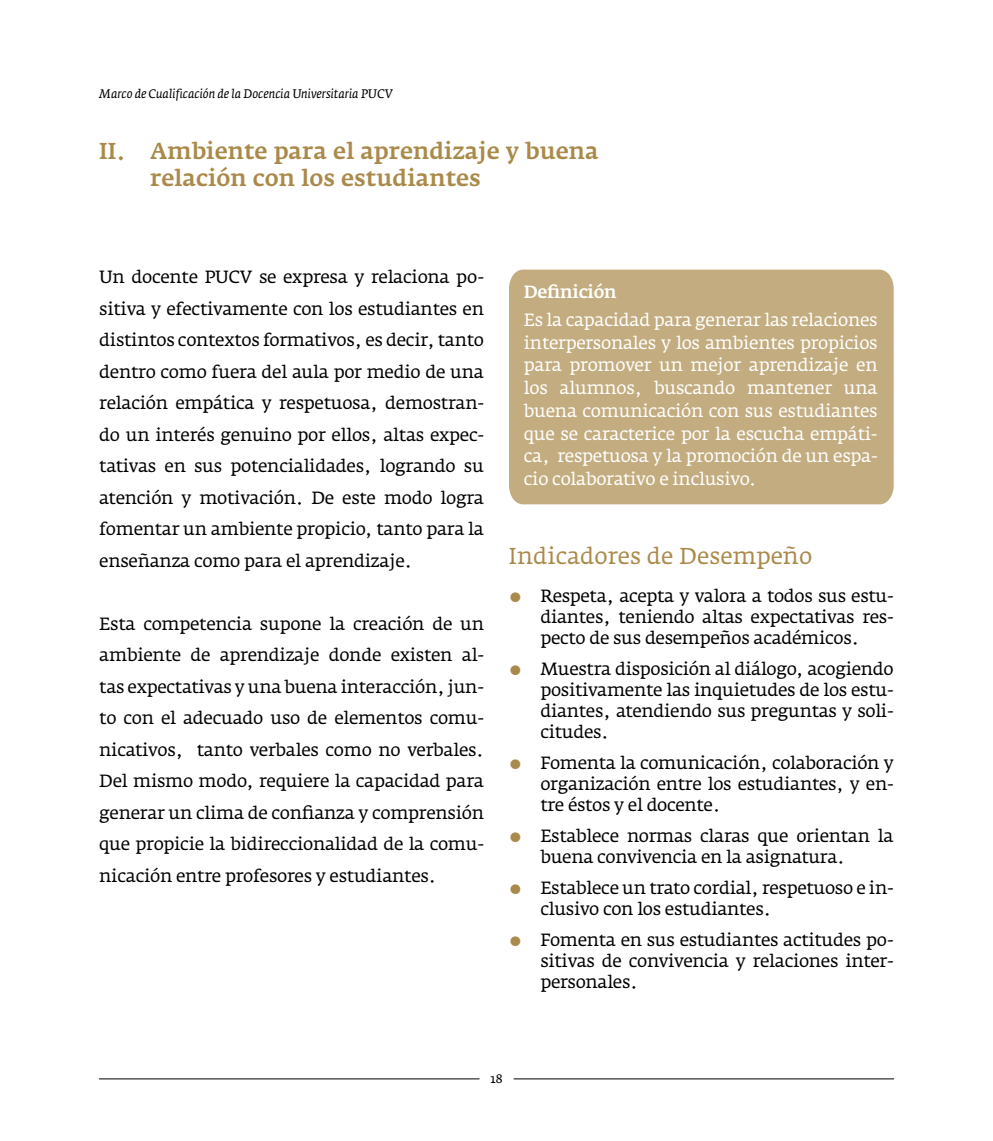
<style>
.page{position:relative;width:993px;height:1141px;background:#fff}
.page>*{position:absolute;margin:0;border:0;box-sizing:border-box;transform-origin:0 0}
.t1{font:500 22.75px/27.3px "Fedra Serif A Pro";color:#aa8a4a}
.t2{font:22.75px "Fedra Serif A Pro";color:#aa8a4a}
.t3{font:17.5px/31.5px "Fedra Serif A Pro";letter-spacing:-.02em;color:#000;text-align:justify}
.t4{font:17.5px/22.8px "Fedra Serif A Pro";letter-spacing:-.02em;color:#fff;text-align:justify}
.t5{font:500 17.5px "Fedra Serif A Pro";letter-spacing:-.02em;color:#fff}
.t6{font:italic 12.25px "Fedra Serif A Pro";color:#000}
.t7{font:12.25px "Fedra Serif A Pro";color:#000}
.s1{color:#aa8a4a}
</style>
<div class="page">
<hr style="left:514px;top:1079px;width:379px;height:1px;background:#000">
<hr style="left:99px;top:1079px;width:380px;height:1px;background:#000">
<div style="left:509px;top:270px;width:384px;height:234px;background:#c3ad80"></div>
<p class="t6" style="left:99px;top:86px;width:295px">Marco de Cualificación de la Docencia Universitaria PUCV</p>
<h1 class="t1" style="left:150px;top:137px;width:450px;text-indent:-51px">II. Ambiente para el aprendizaje y buena relación con los estudiantes</h1>
<p class="t3" style="left:99px;top:261px;width:386px">Un docente PUCV se expresa y relaciona po&shy;sitiva y efectivamente con los estudiantes en distintos contextos formativos, es decir, tanto dentro como fuera del aula por medio de una relación empática y respetuosa, demostran&shy;do un interés genuino por ellos, altas expec&shy;tativas en sus potencialidades, logrando su atención y motivación. De este modo logra fomentar un ambiente propicio, tanto para la enseñanza como para el aprendizaje.</p>
<p class="t3" style="left:99px;top:608px;width:386px">Esta competencia supone la creación de un ambiente de aprendizaje donde existen al&shy;tas expectativas y una buena interacción, jun&shy;to con el adecuado uso de elementos comu&shy;nicativos, tanto verbales como no verbales.<br>Del mismo modo, requiere la capacidad para generar un clima de confianza y comprensión que propicie la bidireccionalidad de la comu&shy;nicación entre profesores y estudiantes.</p>
<p class="t5" style="left:523px;top:281px;width:94px">Definición</p>
<p class="t4" style="left:523px;top:308px;width:355px">Es la capacidad para generar las relaciones interpersonales y los ambientes propicios para promover un mejor aprendizaje en los alumnos, buscando mantener una buena comunicación con sus estudiantes que se caracterice por la escucha empáti&shy;ca, respetuosa y la promoción de un espa&shy;cio colaborativo e inclusivo.</p>
<h1 class="t2" style="left:508px;top:542px;width:305px">Indicadores de Desempeño</h1>
<p class="t3" style="left:540px;top:586px;width:354px;line-height:21px;text-indent:-32px"><span class="s1">●</span> Respeta, acepta y valora a todos sus estu&shy;diantes, teniendo altas expectativas res&shy;pecto de sus desempeños académicos.</p>
<p class="t3" style="left:540px;top:659px;width:354px;line-height:21px;text-indent:-32px"><span class="s1">●</span> Muestra disposición al diálogo, acogiendo positivamente las inquietudes de los estu&shy;diantes, atendiendo sus preguntas y soli&shy;citudes.</p>
<p class="t3" style="left:540px;top:753px;width:354px;line-height:21px;text-indent:-32px"><span class="s1">●</span> Fomenta la comunicación, colaboración y organización entre los estudiantes, y en&shy;tre éstos y el docente.</p>
<p class="t3" style="left:540px;top:826px;width:354px;line-height:21px;text-indent:-32px"><span class="s1">●</span> Establece normas claras que orientan la buena convivencia en la asignatura.</p>
<p class="t3" style="left:540px;top:877px;width:354px;line-height:21px;text-indent:-32px"><span class="s1">●</span> Establece un trato cordial, respetuoso e in&shy;clusivo con los estudiantes.</p>
<p class="t3" style="left:540px;top:929px;width:354px;line-height:21px;text-indent:-32px"><span class="s1">●</span> Fomenta en sus estudiantes actitudes po&shy;sitivas de convivencia y relaciones inter&shy;personales.</p>
<p class="t7" style="left:490px;top:1071px;width:14px">18</p>
</div>
